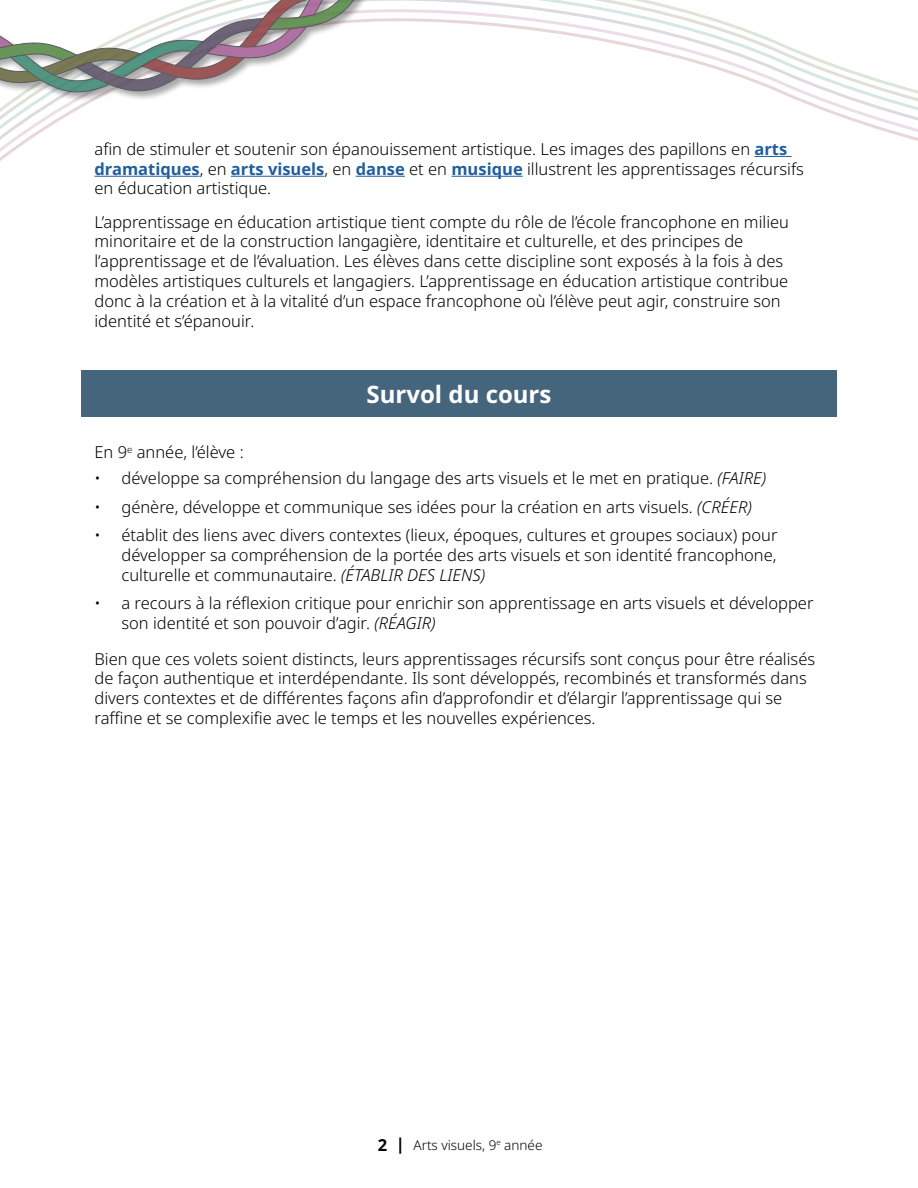
<style>
.page{position:relative;width:918px;height:1188px;background:#fff}
.page>*{position:absolute;margin:0;border:0;box-sizing:border-box;transform-origin:0 0}
.H2_White{font:700 24px "Noto Sans";color:#fff}
.Paragraph{font:300 16.5px/19.8px "Noto Sans";color:#000}
.t1{font:300 13.5px "Noto Sans";color:#000}
.s1{font-weight:700;color:#215e9e}
.s2{font-style:italic}
.s3{font-weight:700;font-size:16.5px}
</style>
<div class="page">
<svg style="left:0;top:0;width:918px;height:177px"></svg>
<div style="left:0;top:0;width:515px;height:102px;background:#000;opacity:.4"></div>
<svg style="left:0;top:0;width:407px;height:96px"></svg>
<hr style="left:754px;top:156px;width:38px;height:1px;background:#215e9e">
<hr style="left:94px;top:176px;width:106px;height:1px;background:#215e9e">
<hr style="left:231px;top:176px;width:93px;height:1px;background:#215e9e">
<hr style="left:356px;top:176px;width:49px;height:1px;background:#215e9e">
<hr style="left:451px;top:176px;width:72px;height:1px;background:#215e9e">
<div style="left:81px;top:371px;width:756px;height:46px;background:#45657d"></div>
<p class="Paragraph" style="left:94px;top:139px;width:711px">afin de stimuler et soutenir son épanouissement artistique. Les images des papillons en <span class="s1">arts dramatiques</span>, en <span class="s1">arts visuels</span>, en <span class="s1">danse</span> et en <span class="s1">musique</span> illustrent les apprentissages récursifs en éducation artistique.</p>
<p class="Paragraph" style="left:94px;top:212px;width:696px">L’apprentissage en éducation artistique tient compte du rôle de l’école francophone en milieu minoritaire et de la construction langagière, identitaire et culturelle, et des principes de l’apprentissage et de l’évaluation. Les élèves dans cette discipline sont exposés à la fois à des modèles artistiques culturels et langagiers. L’apprentissage en éducation artistique contribue donc à la création et à la vitalité d’un espace francophone où l’élève peut agir, construire son identité et s’épanouir.</p>
<h2 class="H2_White" style="left:367px;top:378px;width:186px">Survol du cours</h2>
<p class="Paragraph" style="left:94px;top:443px;width:151px">En 9<sup>e</sup> année, l’élève :</p>
<p class="Paragraph" style="left:94px;top:469px;width:673px">• développe sa compréhension du langage des arts visuels et le met en pratique. <span class="s2">(FAIRE)</span></p>
<p class="Paragraph" style="left:94px;top:497px;width:659px">• génère, développe et communique ses idées pour la création en arts visuels. <span class="s2">(CRÉER)</span></p>
<p class="Paragraph" style="left:122px;top:526px;width:658px;text-align:justify;text-indent:-27px">• établit des liens avec divers contextes (lieux, époques, cultures et groupes sociaux) pour développer sa compréhension de la portée des arts visuels et son identité francophone, culturelle et communautaire. <span class="s2">(ÉTABLIR DES LIENS)</span></p>
<p class="Paragraph" style="left:122px;top:594px;width:694px;text-indent:-27px">• a recours à la réflexion critique pour enrichir son apprentissage en arts visuels et développer son identité et son pouvoir d’agir. <span class="s2">(RÉAGIR)</span></p>
<p class="Paragraph" style="left:94px;top:649px;width:722px">Bien que ces volets soient distincts, leurs apprentissages récursifs sont conçus pour être réalisés de façon authentique et interdépendante. Ils sont développés, recombinés et transformés dans divers contextes et de différentes façons afin d’approfondir et d’élargir l’apprentissage qui se raffine et se complexifie avec le temps et les nouvelles expériences.</p>
<p class="t1" style="left:378px;top:1135px;width:166px"><span class="s3">2 |</span> Arts visuels, 9<sup>e</sup> année</p>
</div>
